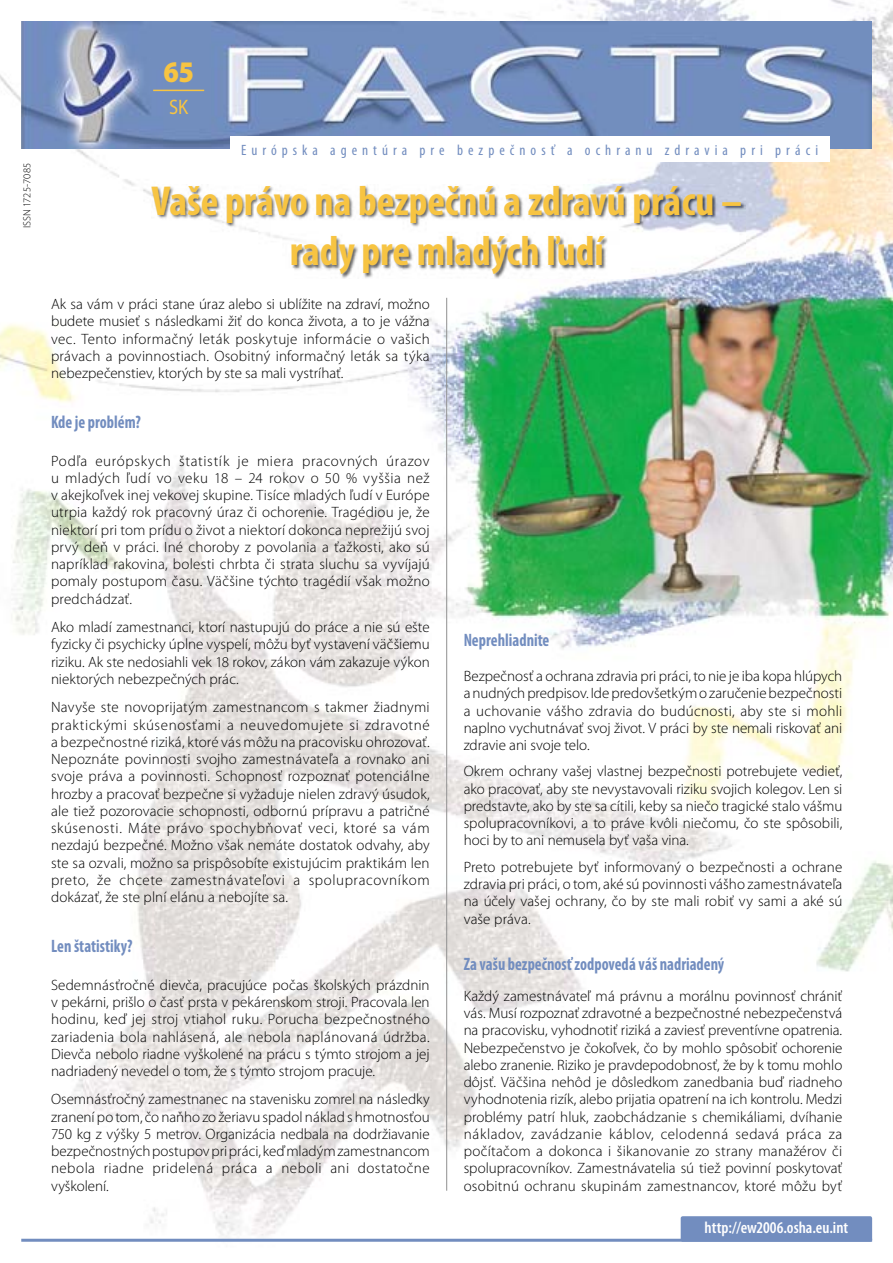
<style>
.page{position:relative;width:893px;height:1263px;background:#fff}
.page>*{position:absolute;margin:0;border:0;box-sizing:border-box;transform-origin:0 0}
.t1{font:700 condensed 42px/50.4px "Myriad Pro";color:#f7c442;text-align:center}
.t2{font:900 30px "Myriad Pro";color:#f7c442;scale:.9 1}
.t3{font:21px "Myriad Pro";color:#f7c442;scale:.88 1}
.t4{font:700 condensed 18px "Myriad Pro";color:#728dbf;scale:.9 1}
.t5{font:600 condensed 16.5px "Myriad Pro";color:#fff}
.t6{font:300 15px/17.2px "Myriad Pro";letter-spacing:.005em;color:#000;text-align:justify}
.t7{font:condensed 15px "Myriad Pro";letter-spacing:.335em;color:#728dbf}
.t8{font:300 10.5px "Myriad Pro";color:#000}
</style>
<div class="page">
<img style="left:0;top:0;width:892px;height:1242px">
<hr style="left:21px;top:1239px;width:851px;height:3px;background:#728dbf">
<img style="left:151px;top:185px;width:594px;height:94px">
<img style="left:21px;top:21px;width:850px;height:128px">
<div style="left:680px;top:1216px;width:192px;height:26px;background:#728dbf;border-radius:2px"></div>
<hr style="left:153px;top:90px;width:51px;height:1px;background:#f7c442">
<div style="left:230px;top:136px;width:599px;height:26px;background:#fff"></div>
<hr style="left:446px;top:298px;width:1px;height:893px;background:#909090">
<p class="t8" style="left:23px;top:228px;width:66px;rotate:-90deg">ISSN 1725-7085</p>
<h2 class="t2" style="left:163px;top:61px;width:36px">65</h2>
<h3 class="t3" style="left:169px;top:99px;width:23px">SK</h3>
<p class="t7" style="left:241px;top:144px;width:578px">Európska agentúra pre bezpečnosť a ochranu zdravia pri práci</p>
<h1 class="t1" style="left:151px;top:179px;width:592px">Vaše právo na bezpečnú a zdravú prácu – rady pre mladých ľudí</h1>
<p class="t6" style="left:51px;top:297px;width:380px">Ak sa vám v práci stane úraz alebo si ublížite na zdraví, možno budete musieť s následkami žiť do konca života, a to je vážna vec. Tento informačný leták poskytuje informácie o vašich právach a povinnostiach. Osobitný informačný leták sa týka nebezpečenstiev, ktorých by ste sa mali vystríhať.</p>
<p class="t4" style="left:51px;top:415px;width:101px">Kde je problém?</p>
<p class="t6" style="left:51px;top:453px;width:380px">Podľa európskych štatistík je miera pracovných úrazov u mladých ľudí vo veku 18 – 24 rokov o 50 % vyššia než v akejkoľvek inej vekovej skupine. Tisíce mladých ľudí v Európe utrpia každý rok pracovný úraz či ochorenie. Tragédiou je, že niektorí pri tom prídu o život a niektorí dokonca neprežijú svoj prvý deň v práci. Iné choroby z povolania a ťažkosti, ako sú napríklad rakovina, bolesti chrbta či strata sluchu sa vyvíjajú pomaly postupom času. Väčšine týchto tragédií však možno predchádzať.</p>
<p class="t6" style="left:51px;top:620px;width:380px">Ako mladí zamestnanci, ktorí nastupujú do práce a nie sú ešte fyzicky či psychicky úplne vyspelí, môžu byť vystavení väčšiemu riziku. Ak ste nedosiahli vek 18 rokov, zákon vám zakazuje výkon niektorých nebezpečných prác.</p>
<p class="t6" style="left:51px;top:700px;width:380px">Navyše ste novoprijatým zamestnancom s takmer žiadnymi praktickými skúsenosťami a neuvedomujete si zdravotné a bezpečnostné riziká, ktoré vás môžu na pracovisku ohrozovať.<br>Nepoznáte povinnosti svojho zamestnávateľa a rovnako ani svoje práva a povinnosti. Schopnosť rozpoznať potenciálne hrozby a pracovať bezpečne si vyžaduje nielen zdravý úsudok, ale tiež pozorovacie schopnosti, odbornú prípravu a patričné skúsenosti. Máte právo spochybňovať veci, ktoré sa vám nezdajú bezpečné. Možno však nemáte dostatok odvahy, aby ste sa ozvali, možno sa prispôsobíte existujúcim praktikám len preto, že chcete zamestnávateľovi a spolupracovníkom dokázať, že ste plní elánu a nebojíte sa.</p>
<p class="t4" style="left:51px;top:939px;width:92px">Len štatistiky?</p>
<p class="t6" style="left:51px;top:978px;width:380px">Sedemnásťročné dievča, pracujúce počas školských prázdnin v pekárni, prišlo o časť prsta v pekárenskom stroji. Pracovala len hodinu, keď jej stroj vtiahol ruku. Porucha bezpečnostného zariadenia bola nahlásená, ale nebola naplánovaná údržba.<br>Dievča nebolo riadne vyškolené na prácu s týmto strojom a jej nadriadený nevedel o tom, že s týmto strojom pracuje.</p>
<p class="t6" style="left:51px;top:1092px;width:380px">Osemnásťročný zamestnanec na stavenisku zomrel na následky zranení po tom, čo naňho zo žeriavu spadol náklad s hmotnosťou 750 kg z výšky 5 metrov. Organizácia nedbala na dodržiavanie bezpečnostných postupov pri práci, keď mladým zamestnancom nebola riadne pridelená práca a neboli ani dostatočne vyškolení.</p>
<p class="t4" style="left:463px;top:633px;width:97px">Neprehliadnite</p>
<p class="t6" style="left:463px;top:669px;width:380px">Bezpečnosť a ochrana zdravia pri práci, to nie je iba kopa hlúpych a nudných predpisov. Ide predovšetkým o zaručenie bezpečnosti a uchovanie vášho zdravia do budúcnosti, aby ste si mohli naplno vychutnávať svoj život. V práci by ste nemali riskovať ani zdravie ani svoje telo.</p>
<p class="t6" style="left:463px;top:764px;width:380px">Okrem ochrany vašej vlastnej bezpečnosti potrebujete vedieť, ako pracovať, aby ste nevystavovali riziku svojich kolegov. Len si predstavte, ako by ste sa cítili, keby sa niečo tragické stalo vášmu spolupracovníkovi, a to práve kvôli niečomu, čo ste spôsobili, hoci by to ani nemusela byť vaša vina.</p>
<p class="t6" style="left:463px;top:860px;width:380px">Preto potrebujete byť informovaný o bezpečnosti a ochrane zdravia pri práci, o tom, aké sú povinnosti vášho zamestnávateľa na účely vašej ochrany, čo by ste mali robiť vy sami a aké sú vaše práva.</p>
<p class="t4" style="left:463px;top:957px;width:291px">Za vašu bezpečnosť zodpovedá váš nadriadený</p>
<p class="t6" style="left:463px;top:989px;width:380px">Každý zamestnávateľ má právnu a morálnu povinnosť chrániť vás. Musí rozpoznať zdravotné a bezpečnostné nebezpečenstvá na pracovisku, vyhodnotiť riziká a zaviesť preventívne opatrenia.<br>Nebezpečenstvo je čokoľvek, čo by mohlo spôsobiť ochorenie alebo zranenie. Riziko je pravdepodobnosť, že by k tomu mohlo dôjsť. Väčšina nehôd je dôsledkom zanedbania buď riadneho vyhodnotenia rizík, alebo prijatia opatrení na ich kontrolu. Medzi problémy patrí hluk, zaobchádzanie s chemikáliami, dvíhanie nákladov, zavádzanie káblov, celodenná sedavá práca za počítačom a dokonca i šikanovanie zo strany manažérov či spolupracovníkov. Zamestnávatelia sú tiež povinní poskytovať osobitnú ochranu skupinám zamestnancov, ktoré môžu byť</p>
<p class="t5" style="left:704px;top:1222px;width:145px">http://ew2006.osha.eu.int</p>
</div>
